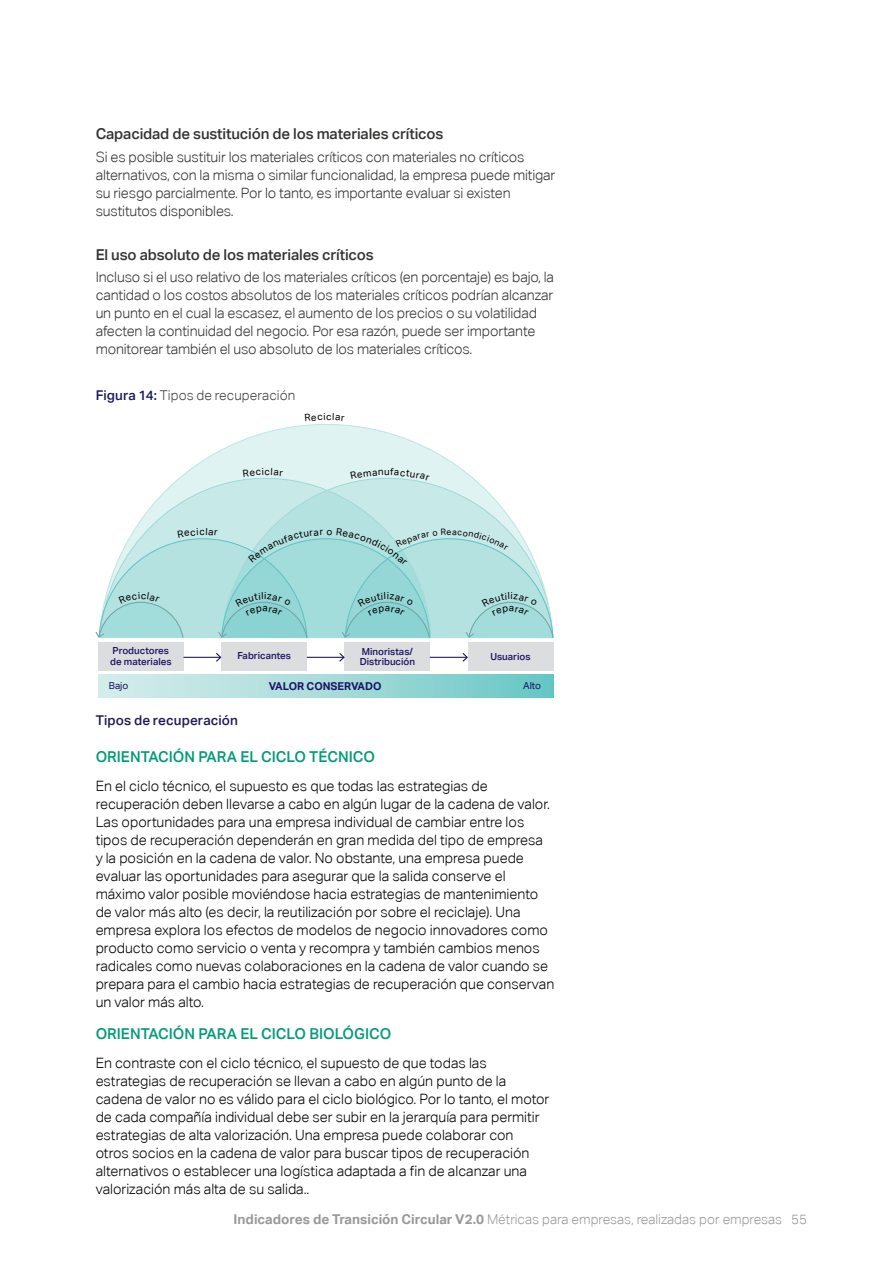
<style>
.page{position:relative;width:893px;height:1263px;background:#fff}
.page>*{position:absolute;margin:0;border:0;box-sizing:border-box;transform-origin:0 0}
.t1{font:500 15px "Aktiv Grotesk";letter-spacing:-.01em;color:#343332}
.t2{font:500 15px "Aktiv Grotesk";color:#009b77}
.t3{font:300 14.25px/18px "Aktiv Grotesk";color:#000}
.t4{font:300 14.25px/18px "Aktiv Grotesk";letter-spacing:-.01em;color:#343332}
.t5{font:300 13.5px "Aktiv Grotesk";color:#999}
.t6{font:300 13.5px "Aktiv Grotesk";letter-spacing:.005em;color:#414042}
.t7{font:500 13.5px "Aktiv Grotesk";letter-spacing:.005em;color:#1b1a5b}
.t8{font:700 10.8px "Aktiv Grotesk";color:#1b1464}
.t9{font:500 9.75px/10.8px "Aktiv Grotesk";color:#1b1464}
.t10{font:9.75px "Aktiv Grotesk";color:#1b1464}
.s1{font-weight:500;color:#1b1a5b}
.s2{font-weight:700}
</style>
<div class="page">
<div style="left:98px;top:674px;width:455px;height:24px;background:linear-gradient(to right,#dbeeed,#6bc7c6)"></div>
<div style="left:98px;top:642px;width:86px;height:28px;background:#dcddde"></div>
<div style="left:221px;top:642px;width:86px;height:28px;background:#dcddde"></div>
<div style="left:345px;top:642px;width:85px;height:28px;background:#dcddde"></div>
<div style="left:468px;top:642px;width:85px;height:28px;background:#dcddde"></div>
<svg style="left:135px;top:424px;width:382px;height:104px"></svg>
<hr style="left:430px;top:657px;width:37px;height:1px;background:#1b1464">
<svg style="left:462px;top:653px;width:6px;height:9px"></svg>
<hr style="left:307px;top:657px;width:37px;height:1px;background:#1b1464">
<svg style="left:339px;top:653px;width:6px;height:9px"></svg>
<hr style="left:184px;top:657px;width:36px;height:1px;background:#1b1464">
<svg style="left:216px;top:653px;width:5px;height:9px"></svg>
<svg style="left:350px;top:468px;width:80px;height:13px"></svg>
<svg style="left:243px;top:468px;width:40px;height:8px"></svg>
<svg style="left:96px;top:528px;width:458px;height:111px;background:#aee0df"></svg>
<p class="t1" style="left:96px;top:125px;width:349px">Capacidad de sustitución de los materiales críticos</p>
<p class="t4" style="left:96px;top:147px;width:461px">Si es posible sustituir los materiales críticos con materiales no críticos alternativos, con la misma o similar funcionalidad, la empresa puede mitigar su riesgo parcialmente. Por lo tanto, es importante evaluar si existen sustitutos disponibles.</p>
<p class="t1" style="left:96px;top:246px;width:280px">El uso absoluto de los materiales críticos</p>
<p class="t4" style="left:96px;top:268px;width:460px">Incluso si el uso relativo de los materiales críticos (en porcentaje) es bajo, la cantidad o los costos absolutos de los materiales críticos podrían alcanzar un punto en el cual la escasez, el aumento de los precios o su volatilidad afecten la continuidad del negocio. Por esa razón, puede ser importante monitorear también el uso absoluto de los materiales críticos.</p>
<p class="t6" style="left:96px;top:387px;width:201px"><span class="s1">Figura 14:</span> Tipos de recuperación</p>
<p class="t9" style="left:110px;top:645px;width:63px">Productores de materiales</p>
<p class="t9" style="left:237px;top:650px;width:55px">Fabricantes</p>
<p class="t9" style="left:360px;top:645px;width:57px">Minoristas/<br>Distribución</p>
<p class="t9" style="left:490px;top:651px;width:42px">Usuarios</p>
<p class="t10" style="left:109px;top:679px;width:21px">Bajo</p>
<p class="t8" style="left:269px;top:679px;width:114px">VALOR CONSERVADO</p>
<p class="t10" style="left:523px;top:679px;width:19px">Alto</p>
<p class="t7" style="left:96px;top:712px;width:144px">Tipos de recuperación</p>
<p class="t2" style="left:96px;top:748px;width:281px">ORIENTACIÓN PARA EL CICLO TÉCNICO</p>
<p class="t3" style="left:96px;top:777px;width:460px">En el ciclo técnico, el supuesto es que todas las estrategias de recuperación deben llevarse a cabo en algún lugar de la cadena de valor.<br>Las oportunidades para una empresa individual de cambiar entre los tipos de recuperación dependerán en gran medida del tipo de empresa<br>y la posición en la cadena de valor. No obstante, una empresa puede evaluar las oportunidades para asegurar que la salida conserve el máximo valor posible moviéndose hacia estrategias de mantenimiento de valor más alto (es decir, la reutilización por sobre el reciclaje). Una empresa explora los efectos de modelos de negocio innovadores como producto como servicio o venta y recompra y también cambios menos radicales como nuevas colaboraciones en la cadena de valor cuando se prepara para el cambio hacia estrategias de recuperación que conservan un valor más alto.</p>
<p class="t2" style="left:96px;top:1024px;width:297px">ORIENTACIÓN PARA EL CICLO BIOLÓGICO</p>
<p class="t3" style="left:96px;top:1054px;width:455px">En contraste con el ciclo técnico, el supuesto de que todas las estrategias de recuperación se llevan a cabo en algún punto de la cadena de valor no es válido para el ciclo biológico. Por lo tanto, el motor de cada compañía individual debe ser subir en la jerarquía para permitir estrategias de alta valorización. Una empresa puede colaborar con otros socios en la cadena de valor para buscar tipos de recuperación alternativos o establecer una logística adaptada a fin de alcanzar una valorización más alta de su salida..</p>
<p class="t5" style="left:234px;top:1212px;width:575px"><span class="s2">Indicadores de Transición Circular V2.0</span> Métricas para empresas, realizadas por empresas 55</p>
</div>
